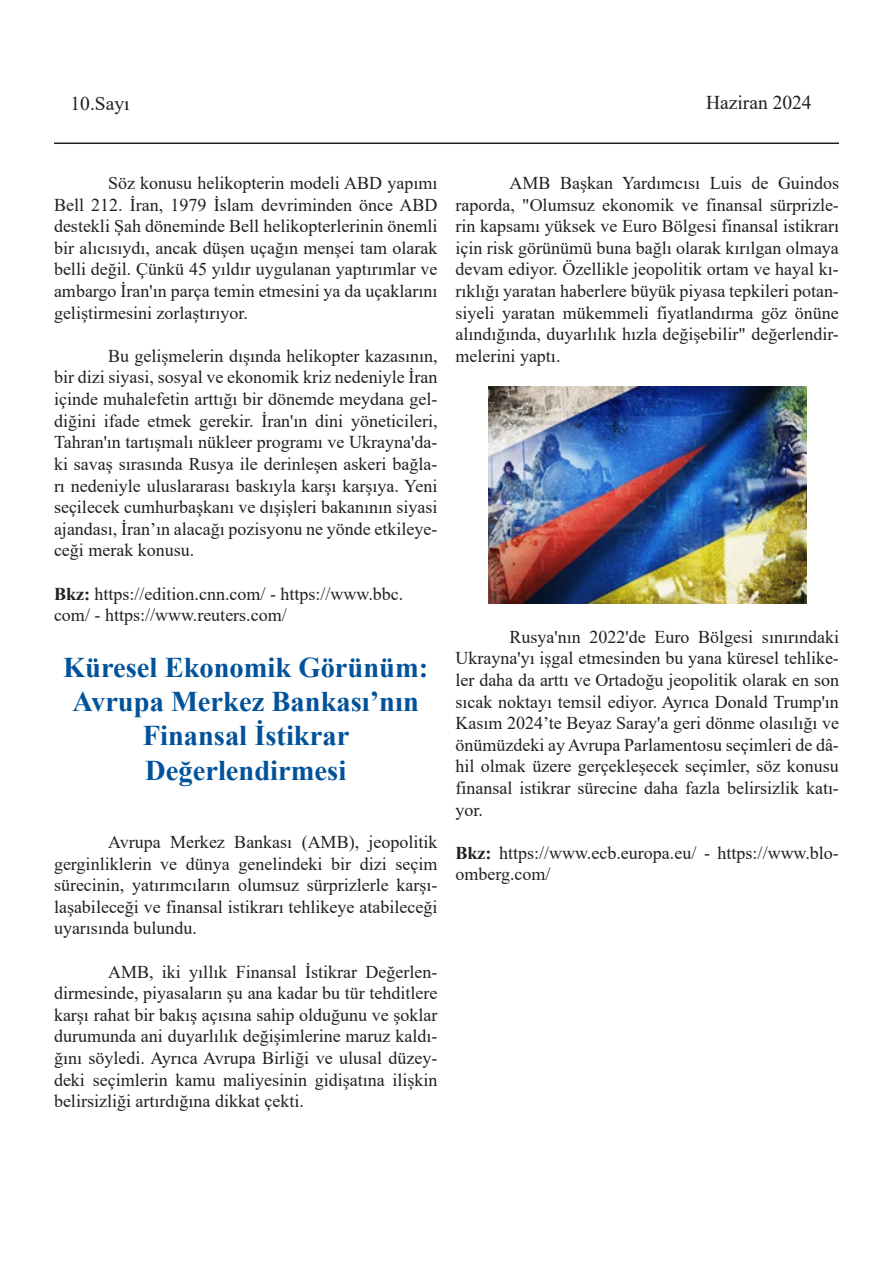
<style>
.page{position:relative;width:893px;height:1263px;background:#fff}
.page>*{position:absolute;margin:0;border:0;box-sizing:border-box;transform-origin:0 0}
.t1{font:700 28.5px/34.2px "Times New Roman";color:#01529a;text-align:center}
.t2{font:19.5px "Times New Roman";color:#231f20}
.t3{font:18px/21.6px "Times New Roman";color:#231f20;text-align:justify}
.s1{font-weight:700}
</style>
<div class="page">
<hr style="left:54px;top:143px;width:785px;height:1px;background:#231f20">
<img style="left:488px;top:386px;width:318px;height:218px">
<p class="t2" style="left:70px;top:90px;width:61px">10.Sayı</p>
<p class="t2" style="left:706px;top:88px;width:107px">Haziran 2024</p>
<p class="t3" style="left:54px;top:172px;width:385px;text-indent:54px">Söz konusu helikopterin modeli ABD yapımı Bell 212. İran, 1979 İslam devriminden önce ABD destekli Şah döneminde Bell helikopterlerinin önemli bir alıcısıydı, ancak düşen uçağın menşei tam olarak belli değil. Çünkü 45 yıldır uygulanan yaptırımlar ve ambargo İran'ın parça temin etmesini ya da uçaklarını geliştirmesini zorlaştırıyor.</p>
<p class="t3" style="left:54px;top:344px;width:385px;text-indent:54px">Bu gelişmelerin dışında helikopter kazasının, bir dizi siyasi, sosyal ve ekonomik kriz nedeniyle İran içinde muhalefetin arttığı bir dönemde meydana gel&shy;diğini ifade etmek gerekir. İran'ın dini yöneticileri, Tahran'ın tartışmalı nükleer programı ve Ukrayna'da&shy;ki savaş sırasında Rusya ile derinleşen askeri bağla&shy;rı nedeniyle uluslararası baskıyla karşı karşıya. Yeni seçilecek cumhurbaşkanı ve dışişleri bakanının siyasi ajandası, İran’ın alacağı pozisyonu ne yönde etkileye&shy;ceği merak konusu.</p>
<p class="t3" style="left:54px;top:582px;width:351px"><span class="s1">Bkz:</span> https://edition.cnn.com/ - https://www.bbc. com/ - https://www.reuters.com/</p>
<p class="t1" style="left:63px;top:649px;width:367px">Küresel Ekonomik Görünüm:<br>Avrupa Merkez Bankası’nın<br>Finansal İstikrar</p>
<p class="t1" style="left:145px;top:752px;width:203px">Değerlendirmesi</p>
<p class="t3" style="left:54px;top:830px;width:385px;text-indent:54px">Avrupa Merkez Bankası (AMB), jeopolitik gerginliklerin ve dünya genelindeki bir dizi seçim sürecinin, yatırımcıların olumsuz sürprizlerle karşı&shy;laşabileceği ve finansal istikrarı tehlikeye atabileceği uyarısında bulundu.</p>
<p class="t3" style="left:54px;top:960px;width:385px;text-indent:54px">AMB, iki yıllık Finansal İstikrar Değerlen&shy;dirmesinde, piyasaların şu ana kadar bu tür tehditlere karşı rahat bir bakış açısına sahip olduğunu ve şoklar durumunda ani duyarlılık değişimlerine maruz kaldı&shy;ğını söyledi. Ayrıca Avrupa Birliği ve ulusal düzey&shy;deki seçimlerin kamu maliyesinin gidişatına ilişkin belirsizliği artırdığına dikkat çekti.</p>
<p class="t3" style="left:455px;top:172px;width:385px;text-indent:54px">AMB Başkan Yardımcısı Luis de Guindos raporda, "Olumsuz ekonomik ve finansal sürprizle&shy;rin kapsamı yüksek ve Euro Bölgesi finansal istikrarı için risk görünümü buna bağlı olarak kırılgan olmaya devam ediyor. Özellikle jeopolitik ortam ve hayal kı&shy;rıklığı yaratan haberlere büyük piyasa tepkileri potan&shy;siyeli yaratan mükemmeli fiyatlandırma göz önüne alındığında, duyarlılık hızla değişebilir" değerlendir&shy;melerini yaptı.</p>
<p class="t3" style="left:455px;top:625px;width:385px;text-indent:54px">Rusya'nın 2022'de Euro Bölgesi sınırındaki Ukrayna'yı işgal etmesinden bu yana küresel tehlike&shy;ler daha da arttı ve Ortadoğu jeopolitik olarak en son sıcak noktayı temsil ediyor. Ayrıca Donald Trump'ın Kasım 2024’te Beyaz Saray'a geri dönme olasılığı ve önümüzdeki ay Avrupa Parlamentosu seçimleri de dâ&shy;hil olmak üzere gerçekleşecek seçimler, söz konusu finansal istikrar sürecine daha fazla belirsizlik katı&shy;yor.</p>
<p class="t3" style="left:455px;top:841px;width:385px"><span class="s1">Bkz:</span> https://www.ecb.europa.eu/ - https://www.blo&shy;omberg.com/</p>
</div>
